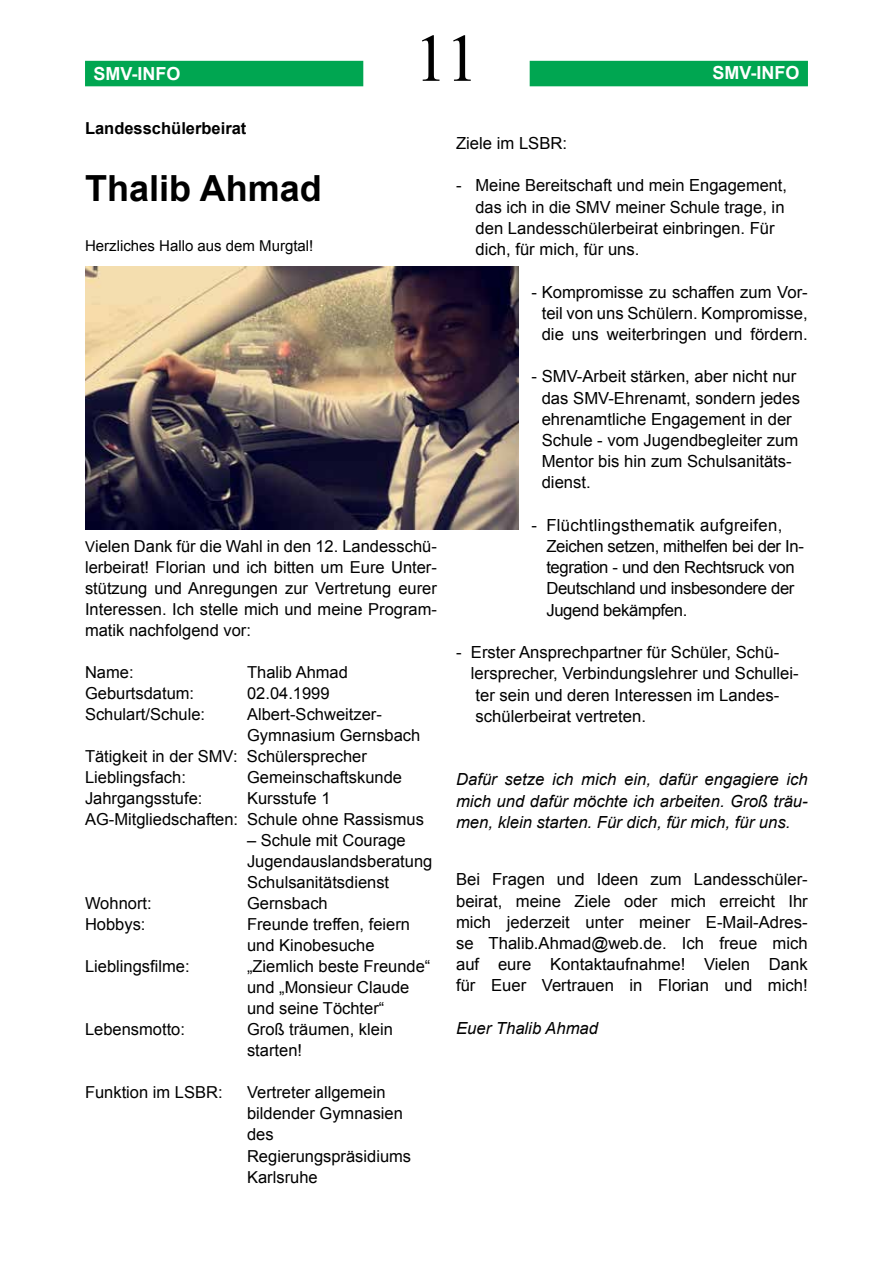
<style>
.page{position:relative;width:893px;height:1263px;background:#fff}
.page>*{position:absolute;margin:0;border:0;box-sizing:border-box;transform-origin:0 0}
.t1{font:67.5px "Times New Roman";color:#000}
.t2{font:700 36px "Arial";color:#000}
.t3{font:700 18px "Arial";color:#fff}
.t4{font:16.65px/21.1px "Arial";color:#000}
.t5{font:16.65px/21.1px "Arial";letter-spacing:-.02em;color:#000}
.t6{font:italic 16.65px/21.1px "Arial";color:#000;text-align:justify}
.t7{font:16.5px/21px "Arial";color:#000}
.t8{font:700 16.5px "Arial";color:#000}
.t9{font:15px "Arial";color:#000}
.s1{font-size:15px}
</style>
<div class="page">
<div style="left:85px;top:61px;width:278px;height:25px;background:#00a651"></div>
<div style="left:530px;top:61px;width:278px;height:25px;background:#00a651"></div>
<img style="left:85px;top:266px;width:434px;height:263px">
<p class="t3" style="left:94px;top:61px;width:89px">SMV-INFO</p>
<p class="t8" style="left:85px;top:117px;width:163px">Landesschülerbeirat</p>
<h1 class="t1" style="left:414px;top:13px;width:67px">11</h1>
<p class="t3" style="left:712px;top:61px;width:89px">SMV-INFO</p>
<h2 class="t2" style="left:85px;top:165px;width:238px">Thalib Ahmad</h2>
<p class="t9" style="left:85px;top:236px;width:230px">Herzliches Hallo aus dem Murgtal!</p>
<p class="t7" style="left:85px;top:536px;width:353px;text-align:justify"><span class="s1">V</span>ielen Dank für die Wahl in den 12. Landesschü&shy;lerbeirat! Florian und ich bitten um Eure Unter&shy;stützung und Anregungen zur Vertretung eurer Interessen. Ich stelle mich und meine Program&shy;matik nachfolgend vor:</p>
<p class="t7" style="left:85px;top:662px;width:50px">Name:</p>
<p class="t7" style="left:247px;top:662px;width:102px">Thalib Ahmad</p>
<p class="t7" style="left:85px;top:683px;width:111px">Geburtsdatum:</p>
<p class="t7" style="left:247px;top:683px;width:84px">02.04.1999</p>
<p class="t7" style="left:85px;top:704px;width:122px">Schulart/Schule:</p>
<p class="t7" style="left:247px;top:704px;width:136px">Albert-Schweitzer-</p>
<p class="t7" style="left:247px;top:725px;width:175px">Gymnasium Gernsbach</p>
<p class="t7" style="left:85px;top:746px;width:283px">Tätigkeit in der SMV: Schülersprecher</p>
<p class="t7" style="left:85px;top:767px;width:102px">Lieblingsfach:</p>
<p class="t7" style="left:247px;top:767px;width:156px">Gemeinschaftskunde</p>
<p class="t7" style="left:85px;top:788px;width:119px">Jahrgangsstufe:</p>
<p class="t7" style="left:85px;top:788px;width:340px;text-indent:162px">Kursstufe 1<br>AG-Mitgliedschaften: Schule ohne Rassismus</p>
<p class="t7" style="left:247px;top:830px;width:187px">– Schule mit Courage<br>Jugendauslandsberatung<br>Schulsanitätsdienst</p>
<p class="t7" style="left:85px;top:893px;width:68px">Wohnort:</p>
<p class="t7" style="left:247px;top:893px;width:82px">Gernsbach</p>
<p class="t7" style="left:85px;top:914px;width:62px">Hobbys:</p>
<p class="t7" style="left:247px;top:914px;width:164px">Freunde treffen, feiern und Kinobesuche</p>
<p class="t7" style="left:85px;top:956px;width:106px">Lieblingsfilme:</p>
<p class="t7" style="left:247px;top:956px;width:185px">„Ziemlich beste Freunde“ und „Monsieur Claude und seine Töchter“</p>
<p class="t7" style="left:85px;top:1019px;width:101px">Lebensmotto:</p>
<p class="t7" style="left:247px;top:1019px;width:147px">Groß träumen, klein starten!</p>
<p class="t7" style="left:85px;top:1082px;width:139px">Funktion im LSBR:</p>
<p class="t7" style="left:247px;top:1082px;width:166px">Vertreter allgemein bildender Gymnasien des<br>Regierungspräsidiums<br>Karlsruhe</p>
<p class="t4" style="left:456px;top:133px;width:113px">Ziele im LSBR:</p>
<p class="t4" style="left:476px;top:175px;width:313px;text-indent:-19px">- Meine Bereitschaft und mein Engagement, das ich in die SMV meiner Schule trage, in den Landesschülerbeirat einbringen. Für dich, für mich, für uns.</p>
<p class="t4" style="left:542px;top:281px;width:268px;text-align:justify;text-indent:-10px">- Kompromisse zu schaffen zum Vor&shy;teil von uns Schülern. Kompromisse, die uns weiterbringen und fördern.</p>
<p class="t4" style="left:542px;top:366px;width:260px;text-indent:-10px">- SMV-Arbeit stärken, aber nicht nur das SMV-Ehrenamt, sondern jedes ehrenamtliche Engagement in der<br>Schule - vom Jugendbegleiter zum<br>Mentor bis hin zum Schulsanitäts&shy;dienst.</p>
<p class="t5" style="left:546px;top:515px;width:259px;text-indent:-15px">- Flüchtlingsthematik aufgreifen,<br>Zeichen setzen, mithelfen bei der In&shy;tegration - und den Rechtsruck von<br>Deutschland und insbesondere der<br>Jugend bekämpfen.</p>
<p class="t4" style="left:471px;top:642px;width:329px;text-indent:-15px">- Erster Ansprechpartner für Schüler, Schü&shy;lersprecher, Verbindungslehrer und Schullei&shy;ter sein und deren Interessen im Landes&shy;schülerbeirat vertreten.</p>
<p class="t6" style="left:456px;top:769px;width:353px">Dafür setze ich mich ein, dafür engagiere ich mich und dafür möchte ich arbeiten. Groß träu&shy;men, klein starten. Für dich, für mich, für uns.</p>
<p class="t4" style="left:456px;top:869px;width:353px;text-align:justify">Bei Fragen und Ideen zum Landesschüler&shy;beirat, meine Ziele oder mich erreicht Ihr mich jederzeit unter meiner E-Mail-Adres&shy;se Thalib.Ahmad@web.de. Ich freue mich auf eure Kontaktaufnahme! Vielen Dank für Euer Vertrauen in Florian und mich!</p>
<p class="t6" style="left:456px;top:1018px;width:144px">Euer Thalib Ahmad</p>
</div>
